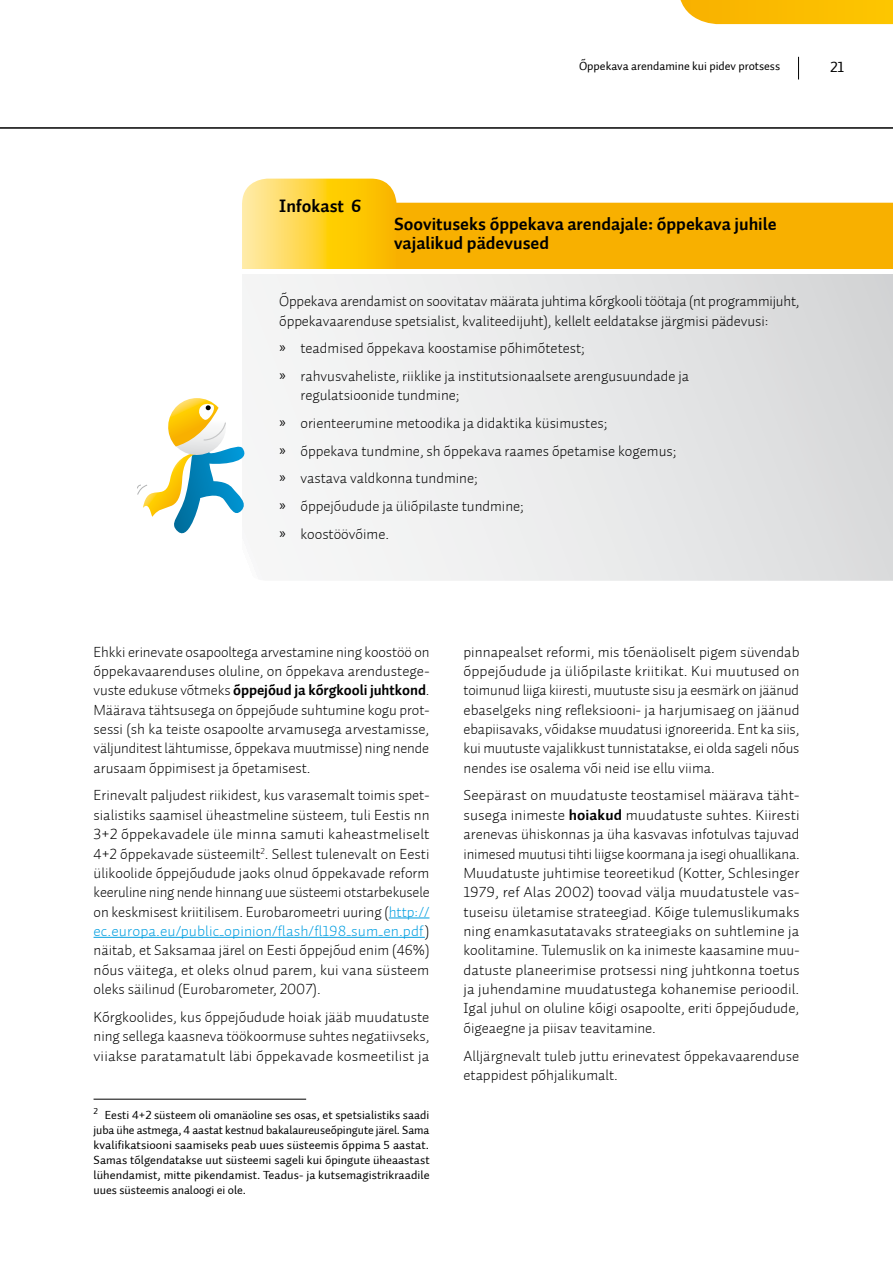
<style>
.page{position:relative;width:893px;height:1263px;background:#fff}
.page>*{position:absolute;margin:0;border:0;box-sizing:border-box;transform-origin:0 0}
.t1{font:700 18px/18.8px "Auto 1";color:#000}
.t2{font:18px "Auto 1 Bold LF";color:#000}
.t3{font:15px/19.4px "Auto 1 Light LF";color:#000}
.t4{font:15px/19.4px "Auto 1 Light LF";color:#000;text-align:justify;scale:1.04 1}
.t5{font:15px "Auto 1 Bold LF";letter-spacing:-.005em;color:#000}
.t6{font:15px "Auto 1 Regular LF";color:#000}
.t7{font:12px/15px "Auto 2 Regular LF";color:#000;text-align:justify}
.t8{font:12px "Auto 1 Regular LF";color:#000}
.s1{font-family:"Myriad Pro"}
.s2{font-family:"Auto 1 Light LF"}
.s3{color:#009ee0}
.s4{font-family:"Auto 1 Bold LF"}
</style>
<div class="page">
<svg style="left:798px;top:57px;width:1px;height:22px"></svg>
<hr style="left:0;top:128px;width:893px;height:1px;background:#000">
<svg style="left:680px;top:0;width:213px;height:24px"></svg>
<svg style="left:242px;top:274px;width:651px;height:307px"></svg>
<svg style="left:242px;top:179px;width:651px;height:90px"></svg>
<hr style="left:389px;top:918px;width:40px;height:1px;background:#009ee0">
<hr style="left:94px;top:937px;width:331px;height:1px;background:#009ee0">
<hr style="left:94px;top:1099px;width:212px;height:1px;background:#000">
<svg style="left:137px;top:398px;width:114px;height:144px"></svg>
<p class="t8" style="left:579px;top:58px;width:203px">Õppekava arendamine kui pidev protsess</p>
<p class="t6" style="left:830px;top:58px;width:16px">21</p>
<p class="t2" style="left:279px;top:194px;width:84px">Infokast 6</p>
<p class="t1" style="left:394px;top:215px;width:384px">Soovituseks õppekava arendajale: õppekava juhile vajalikud pädevused</p>
<p class="t3" style="left:279px;top:292px;width:522px">Õppekava arendamist on soovitatav määrata juhtima kõrgkooli töötaja (nt programmijuht, õppekavaarenduse spetsialist, kvaliteedijuht), kellelt eeldatakse järgmisi pädevusi:</p>
<p class="t3" style="left:279px;top:335px;width:411px;line-height:27.8px"><span class="s1">»</span> teadmised õppekava koostamise põhimõtetest;<br><span class="s1">»</span> rahvusvaheliste, riiklike ja institutsionaalsete arengusuundade ja</p>
<p class="t3" style="left:279px;top:381px;width:399px;line-height:27.8px;text-indent:21px">regulatsioonide tundmine;<br><span class="s1">»</span> orienteerumine metoodika ja didaktika küsimustes;<br><span class="s1">»</span> õppekava tundmine, sh õppekava raames õpetamise kogemus; <span class="s1">»</span> vastava valdkonna tundmine;<br><span class="s1">»</span> õppejõudude ja üliõpilaste tundmine;<br><span class="s1">»</span> koostöövõime.</p>
<p class="t3" style="left:94px;top:642px;width:337px">Ehkki erinevate osapooltega arvestamine ning koostöö on õppekavaarenduses oluline, on õppekava arendustege-</p>
<p class="t5" style="left:94px;top:680px;width:337px"><span class="s2">vuste edukuse võtmeks</span> õppejõud ja kõrgkooli juhtkond<span class="s2">.</span></p>
<p class="t3" style="left:94px;top:700px;width:337px;text-align:justify">Määrava tähtsusega on õppejõude suhtumine kogu prot&shy;sessi (sh ka teiste osapoolte arvamusega arvestamisse, väljunditest lähtumisse, õppekava muutmisse) ning nende arusaam õppimisest ja õpetamisest.</p>
<p class="t3" style="left:94px;top:786px;width:338px;text-align:justify">Erinevalt paljudest riikidest, kus varasemalt toimis spet&shy;sialistiks saamisel üheastmeline süsteem, tuli Eestis nn 3+2 õppekavadele üle minna samuti kaheastmeliselt 4+2 õppekavade süsteemilt<sup>2</sup>. Sellest tulenevalt on Eesti ülikoolide õppejõudude jaoks olnud õppekavade reform keeruline ning nende hinnang uue süsteemi otstarbekusele on keskmisest kriitilisem. Eurobaromeetri uuring (<span class="s3">http:// ec.europa.eu/public_opinion/flash/fl198_sum_en.pdf</span>) näitab, et Saksamaa järel on Eesti õppejõud enim (46%) nõus väitega, et oleks olnud parem, kui vana süsteem oleks säilinud (Eurobarometer, 2007).</p>
<p class="t3" style="left:94px;top:1007px;width:338px;text-align:justify">Kõrgkoolides, kus õppejõudude hoiak jääb muudatuste ning sellega kaasneva töökoormuse suhtes negatiivseks, viiakse paratamatult läbi õppekavade kosmeetilist ja</p>
<p class="t7" style="left:94px;top:1107px;width:338px"><sup>2</sup> Eesti 4+2 süsteem oli omanäoline ses osas, et spetsialistiks saadi juba ühe astmega, 4 aastat kestnud bakalaureuseõpingute järel. Sama kvalifikatsiooni saamiseks peab uues süsteemis õppima 5 aastat.<br>Samas tõlgendatakse uut süsteemi sageli kui õpingute üheaastast lühendamist, mitte pikendamist. Teadus- ja kutsemagistrikraadile uues süsteemis analoogi ei ole.</p>
<p class="t3" style="left:463px;top:642px;width:338px;text-align:justify">pinnapealset reformi, mis tõenäoliselt pigem süvendab õppejõudude ja üliõpilaste kriitikat. Kui muutused on toimunud liiga kiiresti, muutuste sisu ja eesmärk on jäänud ebaselgeks ning refleksiooni- ja harjumisaeg on jäänud ebapiisavaks, võidakse muudatusi ignoreerida. Ent ka siis, kui muutuste vajalikkust tunnistatakse, ei olda sageli nõus nendes ise osalema või neid ise ellu viima.</p>
<p class="t4" style="left:463px;top:786px;width:325px">Seepärast on muudatuste teostamisel määrava täht&shy;susega inimeste <span class="s4">hoiakud</span> muudatuste suhtes. Kiiresti arenevas ühiskonnas ja üha kasvavas infotulvas tajuvad inimesed muutusi tihti liigse koormana ja isegi ohuallikana.<br>Muudatuste juhtimise teoreetikud (Kotter, Schlesinger 1979, ref Alas 2002) toovad välja muudatustele vas&shy;tuseisu ületamise strateegiad. Kõige tulemuslikumaks ning enamkasutatavaks strateegiaks on suhtlemine ja koolitamine. Tulemuslik on ka inimeste kaasamine muu&shy;datuste planeerimise protsessi ning juhtkonna toetus ja juhendamine muudatustega kohanemise perioodil.<br>Igal juhul on oluline kõigi osapoolte, eriti õppejõudude, õigeaegne ja piisav teavitamine.</p>
<p class="t3" style="left:463px;top:1046px;width:337px">Alljärgnevalt tuleb juttu erinevatest õppekavaarenduse etappidest põhjalikumalt.</p>
</div>
